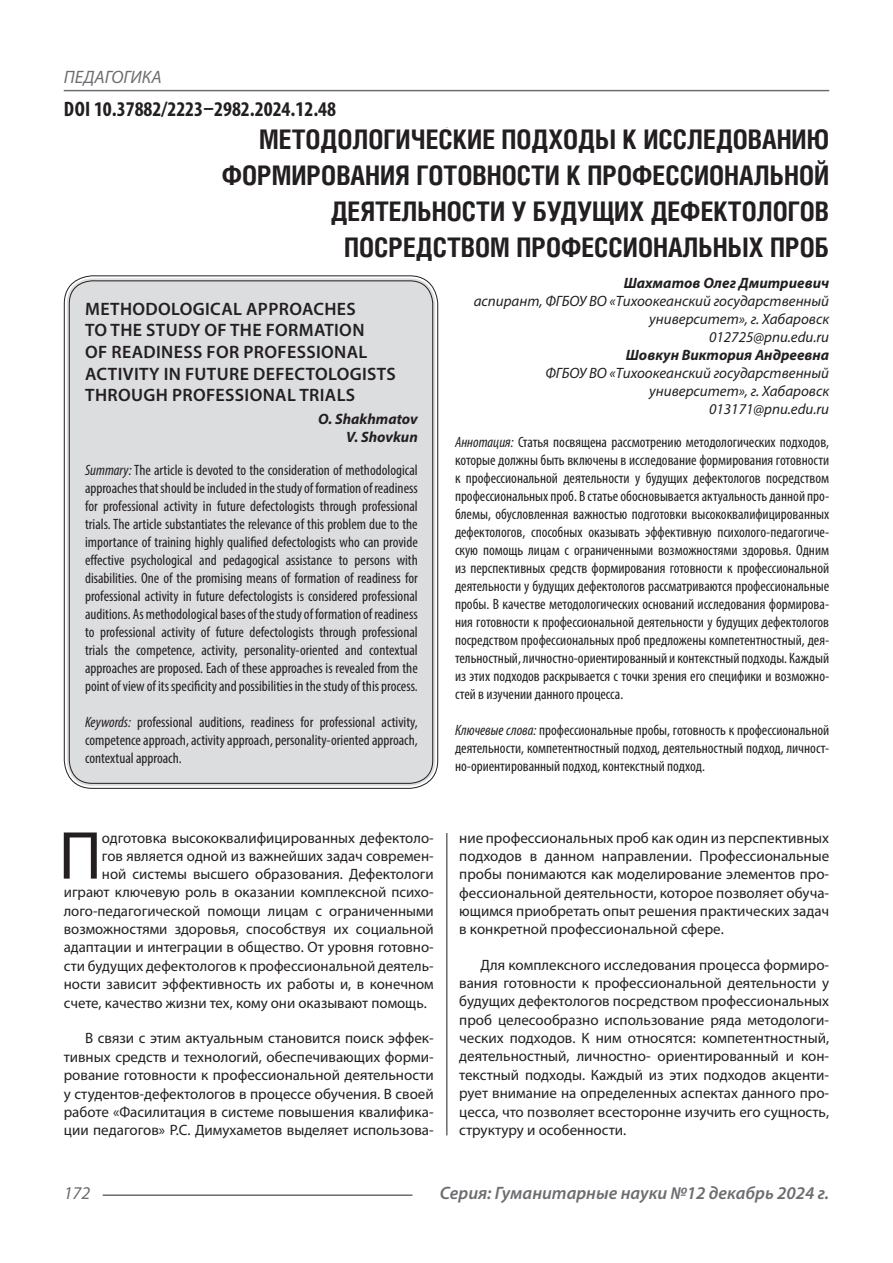
<style>
.page{position:relative;width:893px;height:1263px;background:#fff}
.page>*{position:absolute;margin:0;border:0;box-sizing:border-box;transform-origin:0 0}
.Статья_текст_первый{font:68.4px "Myriad Pro";color:#231f20}
.Статья_название{font:700 27px/36px "Helios Cond C";color:#231f20;text-align:right}
.ДОИ{font:700 condensed 21px "Myriad Pro";color:#231f20}
.Статья_название_англ{font:600 18px/21.6px "Myriad Pro";letter-spacing:.02em;color:#231f20}
.t1{font:italic 600 18px "Myriad Pro";color:#6c6d70}
.t2{font:italic 18px "Myriad Pro";color:#6c6d70}
.Статья_аннотация_тек{font:condensed 15px/18px "Myriad Pro";color:#231f20;text-align:justify}
.Статья_аннотация_анг{font:condensed 15px/18px "Myriad Pro";color:#231f20;text-align:justify}
.Статья_текст{font:15px/18.3px "Myriad Pro";color:#231f20;text-align:justify}
.Статья_текст_первый-2{font:15px "Myriad Pro";color:#231f20}
.Статья_автор_инфо{font:italic 15px/18px "Myriad Pro";color:#231f20;text-align:right}
.Статья_автор_фио_рус{font:italic 700 15px "Myriad Pro";color:#231f20}
.Статья_автор_англ{font:italic 700 15px "Myriad Pro";color:#231f20}
.s1{font-style:italic}
</style>
<div class="page">
<hr style="left:446px;top:128px;width:1px;height:1007px;background:#231f20">
<hr style="left:103px;top:1194px;width:309px;height:2px;background:#6c6d70">
<hr style="left:64px;top:90px;width:765px;height:1px;background:#6c6d70">
<div style="left:441px;top:128px;width:10px;height:704px;background:#fff"></div>
<div style="left:67px;top:278px;width:368px;height:508px;background:#dcdddf;border-radius:26px"></div>
<p class="t2" style="left:64px;top:66px;width:100px">ПЕДАГОГИКА</p>
<p class="ДОИ" style="left:64px;top:96px;width:274px">DOI 10.37882/2223–2982.2024.12.48</p>
<p class="Статья_название" style="left:222px;top:121px;width:609px">МЕТОДОЛОГИЧЕСКИЕ ПОДХОДЫ К ИССЛЕДОВАНИЮ<br>ФОРМИРОВАНИЯ ГОТОВНОСТИ К ПРОФЕССИОНАЛЬНОЙ<br>ДЕЯТЕЛЬНОСТИ У БУДУЩИХ ДЕФЕКТОЛОГОВ</p>
<p class="Статья_название" style="left:344px;top:229px;width:487px">ПОСРЕДСТВОМ ПРОФЕССИОНАЛЬНЫХ ПРОБ</p>
<p class="Статья_автор_фио_рус" style="left:624px;top:273px;width:207px">Шахматов Олег Дмитриевич</p>
<p class="Статья_автор_инфо" style="left:474px;top:291px;width:357px">аспирант, ФГБОУ ВО «Тихоокеанский государственный университет», г. Хабаровск</p>
<p class="Статья_автор_инфо" style="left:709px;top:327px;width:122px">012725@pnu.edu.ru</p>
<p class="Статья_автор_фио_рус" style="left:626px;top:345px;width:205px">Шовкун Виктория Андреевна</p>
<p class="Статья_автор_инфо" style="left:545px;top:363px;width:285px">ФГБОУ ВО «Тихоокеанский государственный университет», г. Хабаровск</p>
<p class="Статья_автор_инфо" style="left:709px;top:399px;width:122px">013171@pnu.edu.ru</p>
<p class="Статья_аннотация_тек" style="left:455px;top:433px;width:376px"><span class="s1">Аннотация:</span> Статья посвящена рассмотрению методологических подходов, которые должны быть включены в исследование формирования готовности к профессиональной деятельности у будущих дефектологов посредством профессиональных проб. В статье обосновывается актуальность данной про&shy;блемы, обусловленная важностью подготовки высококвалифицированных дефектологов, способных оказывать эффективную психолого-педагогиче&shy;скую помощь лицам с ограниченными возможностями здоровья. Одним из перспективных средств формирования готовности к профессиональной деятельности у будущих дефектологов рассматриваются профессиональные пробы. В качестве методологических оснований исследования формирова&shy;ния готовности к профессиональной деятельности у будущих дефектологов посредством профессиональных проб предложены компетентностный, дея&shy;тельностный, личностно-ориентированный и контекстный подходы. Каждый из этих подходов раскрывается с точки зрения его специфики и возможно&shy;стей в изучении данного процесса.</p>
<p class="Статья_аннотация_тек" style="left:455px;top:721px;width:376px"><span class="s1">Ключевые слова:</span> профессиональные пробы, готовность к профессиональной деятельности, компетентностный подход, деятельностный подход, личност&shy;но-ориентированный подход, контекстный подход.</p>
<p class="Статья_название_англ" style="left:85px;top:297px;width:312px">METHODOLOGICAL APPROACHES<br>TO THE STUDY OF THE FORMATION<br>OF READINESS FOR PROFESSIONAL<br>ACTIVITY IN FUTURE DEFECTOLOGISTS<br>THROUGH PROFESSIONAL TRIALS</p>
<p class="Статья_автор_англ" style="left:318px;top:409px;width:101px">O. Shakhmatov</p>
<p class="Статья_автор_англ" style="left:346px;top:427px;width:73px">V. Shovkun</p>
<p class="Статья_аннотация_анг" style="left:85px;top:461px;width:334px"><span class="s1">Summary:</span> The article is devoted to the consideration of methodological approaches that should be included in the study of formation of readiness for professional activity in future defectologists through professional trials. The article substantiates the relevance of this problem due to the importance of training highly qualified defectologists who can provide effective psychological and pedagogical assistance to persons with disabilities. One of the promising means of formation of readiness for professional activity in future defectologists is considered professional auditions. As methodological bases of the study of formation of readiness to professional activity of future defectologists through professional trials the competence, activity, personality-oriented and contextual approaches are proposed. Each of these approaches is revealed from the point of view of its specificity and possibilities in the study of this process.</p>
<p class="Статья_аннотация_анг" style="left:85px;top:713px;width:334px"><span class="s1">Keywords:</span> professional auditions, readiness for professional activity, competence approach, activity approach, personality-oriented approach, contextual approach.</p>
<p class="Статья_текст_первый" style="left:59px;top:813px;width:45px">П</p>
<p class="Статья_текст_первый-2" style="left:102px;top:828px;width:333px">одготовка высококвалифицированных дефектоло-</p>
<p class="Статья_текст_первый-2" style="left:102px;top:846px;width:333px">гов является одной из важнейших задач современ-</p>
<p class="Статья_текст_первый-2" style="left:102px;top:864px;width:333px">ной системы высшего образования. Дефектологи</p>
<p class="Статья_текст_первый-2" style="left:64px;top:883px;width:371px">играют ключевую роль в оказании комплексной психо-</p>
<p class="Статья_текст_первый-2" style="left:64px;top:901px;width:371px">лого-педагогической помощи лицам с ограниченными</p>
<p class="Статья_текст_первый-2" style="left:64px;top:920px;width:371px">возможностями здоровья, способствуя их социальной</p>
<p class="Статья_текст_первый-2" style="left:64px;top:938px;width:371px">адаптации и интеграции в общество. От уровня готовно-</p>
<p class="Статья_текст_первый-2" style="left:64px;top:956px;width:371px">сти будущих дефектологов к профессиональной деятель-</p>
<p class="Статья_текст_первый-2" style="left:64px;top:975px;width:371px">ности зависит эффективность их работы и, в конечном</p>
<p class="Статья_текст_первый-2" style="left:64px;top:993px;width:365px">счете, качество жизни тех, кому они оказывают помощь.</p>
<p class="Статья_текст" style="left:64px;top:1029px;width:371px;text-indent:21px">В связи с этим актуальным становится поиск эффек&shy;тивных средств и технологий, обеспечивающих форми&shy;рование готовности к профессиональной деятельности у студентов-дефектологов в процессе обучения. В своей работе «Фасилитация в системе повышения квалифика&shy;ции педагогов» Р.С. Димухаметов выделяет использова-</p>
<p class="Статья_текст" style="left:459px;top:828px;width:371px">ние профессиональных проб как один из перспективных подходов в данном направлении. Профессиональные пробы понимаются как моделирование элементов про&shy;фессиональной деятельности, которое позволяет обуча&shy;ющимся приобретать опыт решения практических задач в конкретной профессиональной сфере.</p>
<p class="Статья_текст" style="left:459px;top:955px;width:371px;text-indent:21px">Для комплексного исследования процесса формиро&shy;вания готовности к профессиональной деятельности у будущих дефектологов посредством профессиональных проб целесообразно использование ряда методологи&shy;ческих подходов. К ним относятся: компетентностный, деятельностный, личностно- ориентированный и кон&shy;текстный подходы. Каждый из этих подходов акценти&shy;рует внимание на определенных аспектах данного про&shy;цесса, что позволяет всесторонне изучить его сущность, структуру и особенности.</p>
<p class="t2" style="left:64px;top:1182px;width:28px">172</p>
<p class="t1" style="left:440px;top:1182px;width:391px">Серия: Гуманитарные науки №12 декабрь 2024 г.</p>
</div>
